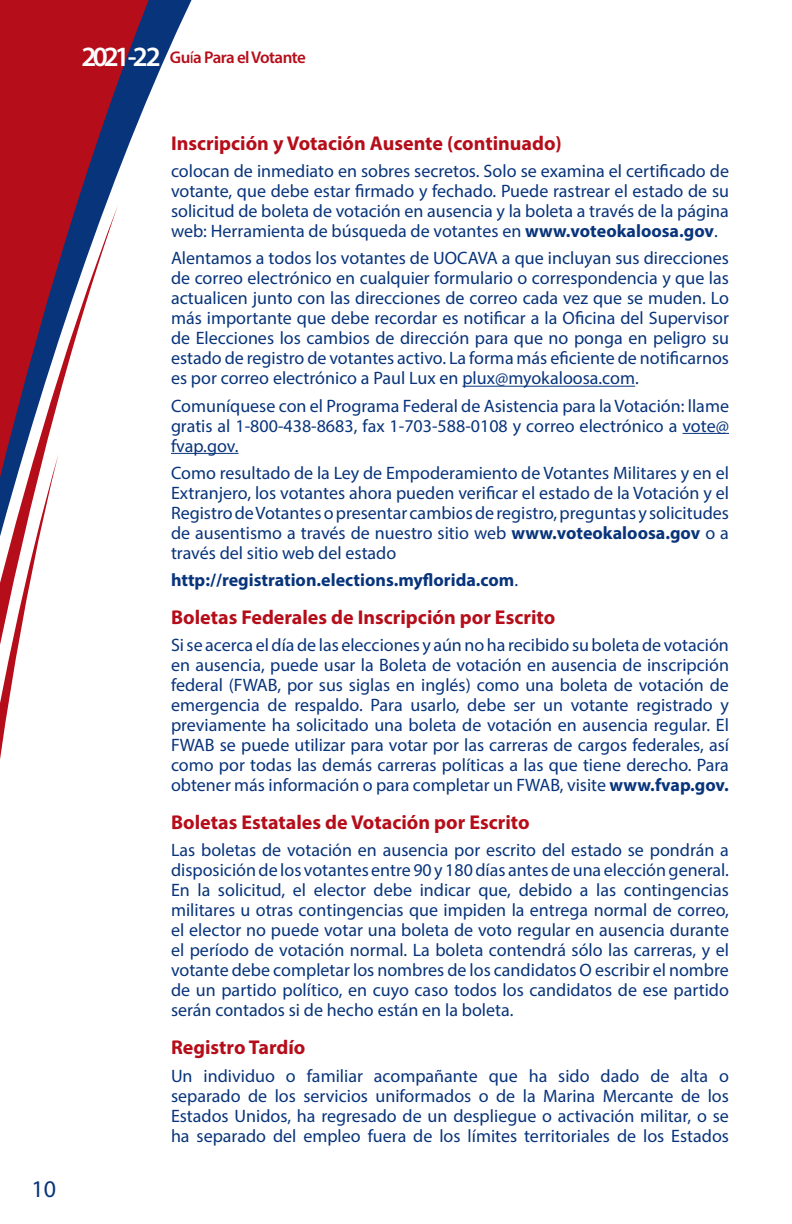
<style>
.page{position:relative;width:792px;height:1224px;background:#fff}
.page>*{position:absolute;margin:0;border:0;box-sizing:border-box;transform-origin:0 0}
.t1{font:24px "Myriad Pro";color:#08347b}
.Main_Copy{font:700 20px "Myriad Pro";color:#b50e1a}
.Main_Copy-2{font:18px/20px "Myriad Pro";color:#08347b;text-align:justify}
.Main_Copy-3{font:700 18px "Myriad Pro";color:#08347b}
.t2{font:600 17px "Myriad Pro";letter-spacing:-.035em;color:#b50e1a}
.s1{font-size:28px;color:#fff}
.s2{font-weight:400}
.s3{font-weight:700}
</style>
<div class="page">
<svg style="left:158px;top:0;width:45px;height:453px"></svg>
<svg style="left:0;top:0;width:158px;height:205px;background:#9c2e44"></svg>
<svg style="left:0;top:205px;width:118px;height:249px"></svg>
<svg style="left:0;top:454px;width:58px;height:305px"></svg>
<hr style="left:462px;top:386px;width:173px;height:1px;background:#08347b">
<hr style="left:683px;top:433px;width:46px;height:1px;background:#08347b">
<hr style="left:171px;top:453px;width:68px;height:1px;background:#08347b">
<p class="t2" style="left:82px;top:47px;width:226px"><span class="s1">2021 -2 2</span> Gu<span class="s2">í</span>a Para el Votante</p>
<h1 class="t1" style="left:31px;top:1174px;width:26px">10</h1>
<p class="Main_Copy" style="left:171px;top:130px;width:392px">Inscripción y Votación Ausente (continuado)</p>
<p class="Main_Copy-2" style="left:171px;top:161px;width:560px">colocan de inmediato en sobres secretos. Solo se examina el certificado de votante, que debe estar firmado y fechado. Puede rastrear el estado de su solicitud de boleta de votación en ausencia y la boleta a través de la página web: Herramienta de búsqueda de votantes en <span class="s3">www.voteokaloosa.gov</span>.</p>
<p class="Main_Copy-2" style="left:171px;top:248px;width:560px">Alentamos a todos los votantes de UOCAVA a que incluyan sus direcciones de correo electrónico en cualquier formulario o correspondencia y que las actualicen junto con las direcciones de correo cada vez que se muden. Lo más importante que debe recordar es notificar a la Oficina del Supervisor de Elecciones los cambios de dirección para que no ponga en peligro su estado de registro de votantes activo. La forma más eficiente de notificarnos es por correo electrónico a Paul Lux en plux@myokaloosa.com.</p>
<p class="Main_Copy-2" style="left:171px;top:395px;width:560px">Comuníquese con el Programa Federal de Asistencia para la Votación: llame gratis al 1-800-438-8683, fax 1-703-588-0108 y correo electrónico a vote@ fvap.gov.</p>
<p class="Main_Copy-2" style="left:171px;top:462px;width:560px">Como resultado de la Ley de Empoderamiento de Votantes Militares y en el Extranjero, los votantes ahora pueden verificar el estado de la Votación y el Registro de Votantes o presentar cambios de registro, preguntas y solicitudes de ausentismo a través de nuestro sitio web <span class="s3">www.voteokaloosa.gov</span> o a través del sitio web del estado</p>
<p class="Main_Copy-3" style="left:171px;top:568px;width:349px">http://registration.elections.myflorida.com<span class="s2">.</span></p>
<p class="Main_Copy" style="left:171px;top:604px;width:386px">Boletas Federales de Inscripción por Escrito</p>
<p class="Main_Copy-2" style="left:171px;top:635px;width:560px">Si se acerca el día de las elecciones y aún no ha recibido su boleta de votación en ausencia, puede usar la Boleta de votación en ausencia de inscripción federal (FWAB, por sus siglas en inglés) como una boleta de votación de emergencia de respaldo. Para usarlo, debe ser un votante registrado y previamente ha solicitado una boleta de votación en ausencia regular. El FWAB se puede utilizar para votar por las carreras de cargos federales, así como por todas las demás carreras políticas a las que tiene derecho. Para obtener más información o para completar un FWAB, visite <span class="s3">www.fvap.gov.</span></p>
<p class="Main_Copy" style="left:171px;top:809px;width:360px">Boletas Estatales de Votación por Escrito</p>
<p class="Main_Copy-2" style="left:171px;top:840px;width:560px">Las boletas de votación en ausencia por escrito del estado se pondrán a disposición de los votantes entre 90 y 180 días antes de una elección general.<br>En la solicitud, el elector debe indicar que, debido a las contingencias militares u otras contingencias que impiden la entrega normal de correo, el elector no puede votar una boleta de voto regular en ausencia durante el período de votación normal. La boleta contendrá sólo las carreras, y el votante debe completar los nombres de los candidatos O escribir el nombre de un partido político, en cuyo caso todos los candidatos de ese partido serán contados si de hecho están en la boleta.</p>
<p class="Main_Copy" style="left:171px;top:1035px;width:136px">Registro Tardío</p>
<p class="Main_Copy-2" style="left:171px;top:1065px;width:560px">Un individuo o familiar acompañante que ha sido dado de alta o separado de los servicios uniformados o de la Marina Mercante de los Estados Unidos, ha regresado de un despliegue o activación militar, o se ha separado del empleo fuera de los límites territoriales de los Estados</p>
</div>
